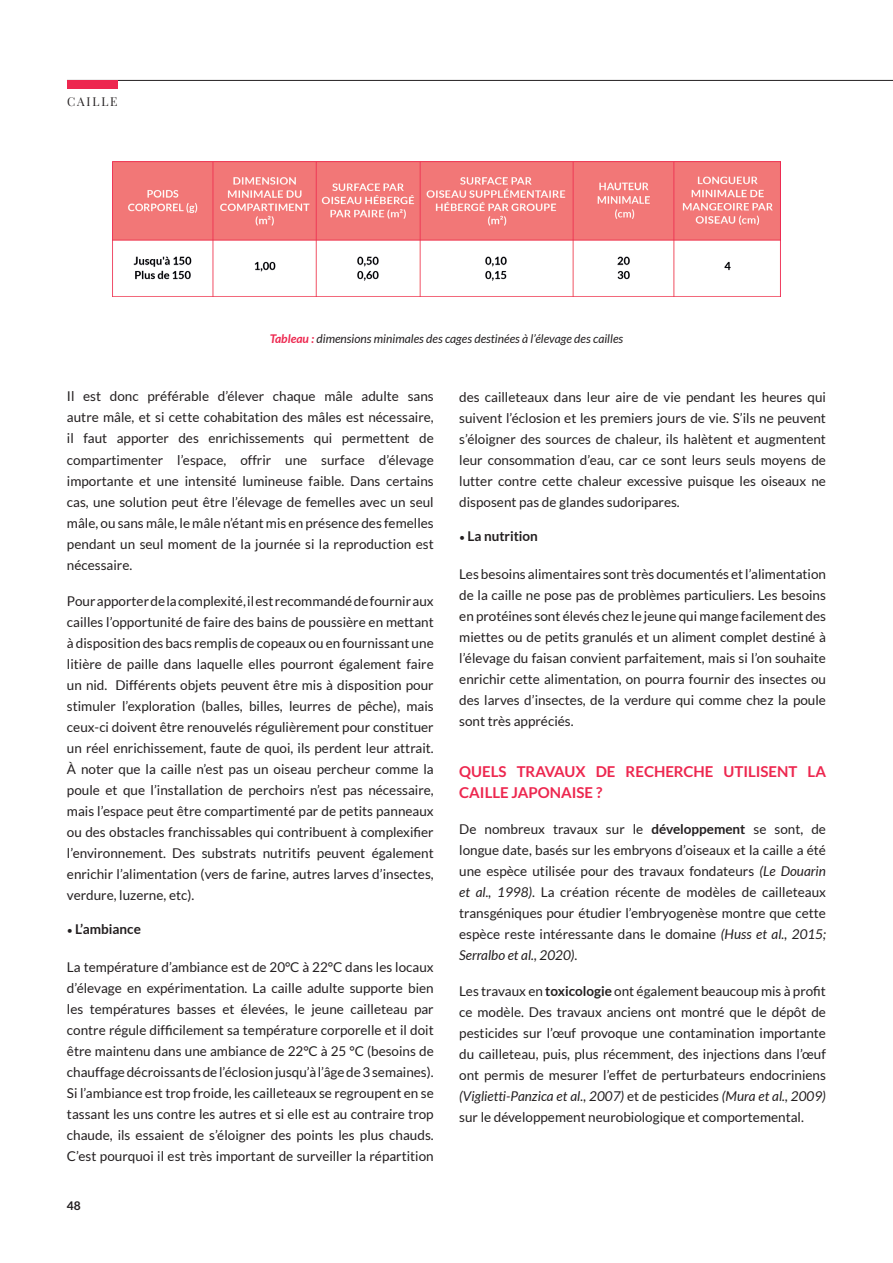
<style>
.page{position:relative;width:893px;height:1263px;background:#fff}
.page>*{position:absolute;margin:0;border:0;box-sizing:border-box;transform-origin:0 0}
.t1{font:700 15px "Lato";color:#ed274f}
.t2{font:13.5px/21px "Lato";color:#231f20;text-align:justify}
.t3{font:700 13.5px "Lato";color:#231f20}
.t4{font:italic 12px "Lato";color:#231f20}
.t5{font:12px "Playfair Display";letter-spacing:.16em;color:#231f20}
.t6{font:700 12px "Lato";color:#231f20}
.s1{font-weight:700;color:#ed274f}
.s2{font-weight:400;font-size:10.5px}
.s3{font-weight:700}
.s4{font-style:italic}
</style>
<div class="page">
<img style="left:113px;top:162px;width:667px;height:135px">
<hr style="left:67px;top:80px;width:826px;height:1px;background:#231f20">
<div style="left:67px;top:80px;width:51px;height:9px;background:#ed274f"></div>
<p class="t5" style="left:67px;top:94px;width:51px">CAILLE</p>
<p class="t4" style="left:270px;top:332px;width:355px"><span class="s1">Tableau :</span> dimensions minimales des cages destinées à l’élevage des cailles</p>
<p class="t2" style="left:67px;top:386px;width:368px">Il est donc préférable d’élever chaque mâle adulte sans autre mâle, et si cette cohabitation des mâles est nécessaire, il faut apporter des enrichissements qui permettent de compartimenter l’espace, offrir une surface d’élevage importante et une intensité lumineuse faible. Dans certains cas, une solution peut être l’élevage de femelles avec un seul mâle, ou sans mâle, le mâle n’étant mis en présence des femelles pendant un seul moment de la journée si la reproduction est nécessaire.</p>
<p class="t2" style="left:67px;top:590px;width:368px">Pour apporter de la complexité, il est recommandé de fournir aux cailles l’opportunité de faire des bains de poussière en mettant à disposition des bacs remplis de copeaux ou en fournissant une litière de paille dans laquelle elles pourront également faire un nid. Différents objets peuvent être mis à disposition pour stimuler l’exploration (balles, billes, leurres de pêche), mais ceux-ci doivent être renouvelés régulièrement pour constituer un réel enrichissement, faute de quoi, ils perdent leur attrait. à noter que la caille n’est pas un oiseau percheur comme la poule et que l’installation de perchoirs n’est pas nécessaire, mais l’espace peut être compartimenté par de petits panneaux ou des obstacles franchissables qui contribuent à complexifier l’environnement. Des substrats nutritifs peuvent également enrichir l’alimentation (vers de farine, autres larves d’insectes, verdure, luzerne, etc).</p>
<p class="t3" style="left:67px;top:921px;width:75px"><span class="s2">•</span> L’AMBIANCE</p>
<p class="t2" style="left:67px;top:956px;width:368px">La température d’ambiance est de 20°C à 22°C dans les locaux d’élevage en expérimentation. La caille adulte supporte bien les températures basses et élevées, le jeune cailleteau par contre régule difficilement sa température corporelle et il doit être maintenu dans une ambiance de 22°C à 25 °C (besoins de chauffage décroissants de l’éclosion jusqu’à l’âge de 3 semaines).<br>Si l’ambiance est trop froide, les cailleteaux se regroupent en se tassant les uns contre les autres et si elle est au contraire trop chaude, ils essaient de s’éloigner des points les plus chauds.<br>C’est pourquoi il est très important de surveiller la répartition</p>
<p class="t6" style="left:67px;top:1199px;width:15px">48</p>
<p class="t2" style="left:459px;top:386px;width:368px">des cailleteaux dans leur aire de vie pendant les heures qui suivent l’éclosion et les premiers jours de vie. S’ils ne peuvent s’éloigner des sources de chaleur, ils halètent et augmentent leur consommation d’eau, car ce sont leurs seuls moyens de lutter contre cette chaleur excessive puisque les oiseaux ne disposent pas de glandes sudoripares.</p>
<p class="t3" style="left:459px;top:528px;width:80px"><span class="s2">•</span> LA NUTRITION</p>
<p class="t2" style="left:459px;top:563px;width:368px">Les besoins alimentaires sont très documentés et l’alimentation de la caille ne pose pas de problèmes particuliers. Les besoins en protéines sont élevés chez le jeune qui mange facilement des miettes ou de petits granulés et un aliment complet destiné à l’élevage du faisan convient parfaitement, mais si l’on souhaite enrichir cette alimentation, on pourra fournir des insectes ou des larves d’insectes, de la verdure qui comme chez la poule sont très appréciés.</p>
<p class="t1" style="left:459px;top:762px;width:32px">QUELS</p>
<p class="t1" style="left:517px;top:762px;width:11px">TRAVA</p>
<p class="t1" style="left:564px;top:762px;width:72px">UX DE REC</p>
<p class="t1" style="left:654px;top:762px;width:22px">HERC</p>
<p class="t1" style="left:693px;top:762px;width:50px">HE UTILISENT</p>
<p class="t1" style="left:808px;top:762px;width:10px">LA</p>
<p class="t1" style="left:459px;top:783px;width:10px">CAILLE</p>
<p class="t1" style="left:512px;top:783px;width:37px">JAPONAISE</p>
<p class="t1" style="left:596px;top:783px;width:8px">?</p>
<p class="t2" style="left:459px;top:818px;width:368px">De nombreux travaux sur le <span class="s3">DÉVELOPPEMENT</span> se sont, de longue date, basés sur les embryons d’oiseaux et la caille a été une espèce utilisée pour des travaux fondateurs <span class="s4">(Le Douarin et al., 1998)</span>. La création récente de modèles de cailleteaux transgéniques pour étudier l’embryogenèse montre que cette espèce reste intéressante dans le domaine <span class="s4">(Huss et al., 2015; Serralbo et al., 2020)</span>.</p>
<p class="t2" style="left:459px;top:980px;width:368px">Les travaux en <span class="s3">TOXICOLOGIE</span> ont également beaucoup mis à profit ce modèle. Des travaux anciens ont montré que le dépôt de pesticides sur l’œuf provoque une contamination importante du cailleteau, puis, plus récemment, des injections dans l’œuf ont permis de mesurer l’effet de perturbateurs endocriniens <span class="s4">(Viglietti-Panzica et al., 2007)</span> et de pesticides <span class="s4">(Mura et al., 2009) </span>sur le développement neurobiologique et comportemental.</p>
</div>
